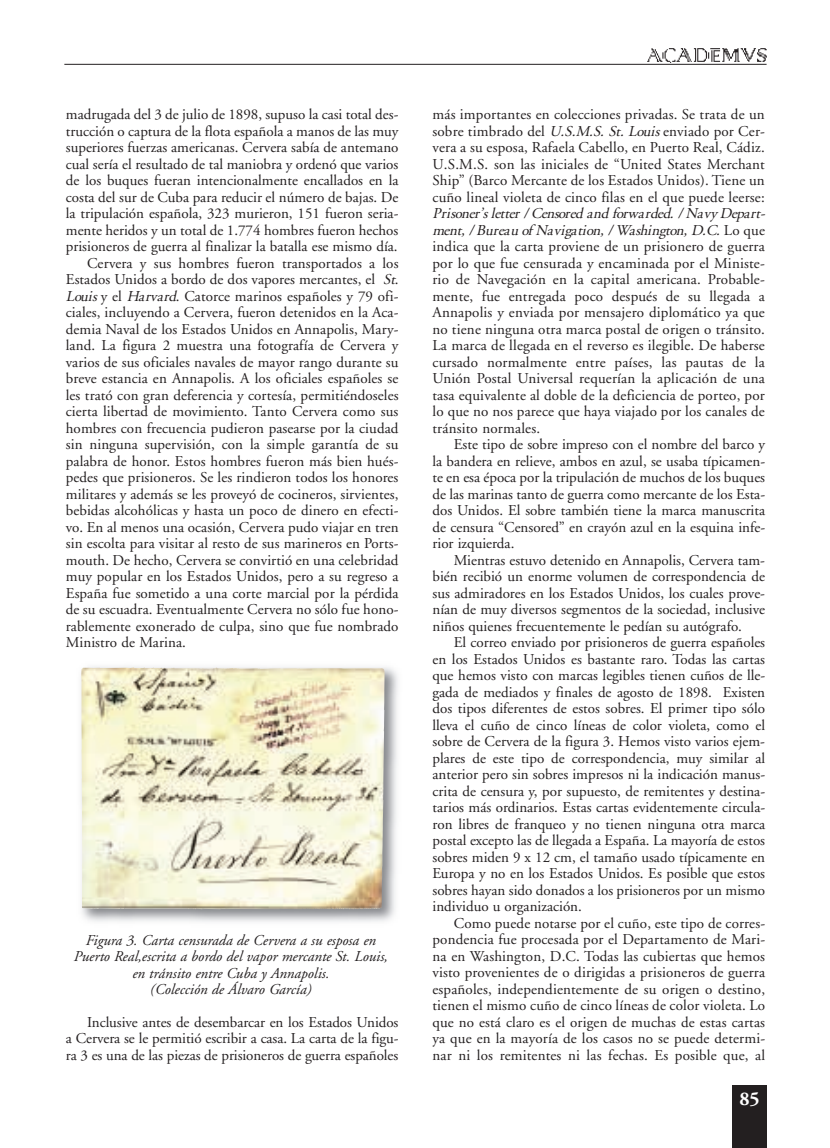
<style>
.page{position:relative;width:830px;height:1148px;background:#fff}
.page>*{position:absolute;margin:0;border:0;box-sizing:border-box;transform-origin:0 0}
.t1{font:700 19.5px "Adobe Garamond";color:#fff}
.t2{font:15px/16.5px "Adobe Garamond";letter-spacing:.005em;color:#231f20;text-align:justify}
.t3{font:italic 15px/16.5px "Adobe Garamond";color:#231f20;text-align:center}
.s1{font-style:italic}
</style>
<div class="page">
<div style="left:732px;top:1085px;width:34px;height:63px;background:#231f20"></div>
<img style="left:645px;top:48px;width:122px;height:16px">
<hr style="left:64px;top:64px;width:702px;height:1px;background:#231f20">
<img style="left:82px;top:666px;width:316px;height:256px">
<img style="left:81px;top:667px;width:303px;height:242px">
<p class="t2" style="left:66px;top:107px;width:334px">madrugada del 3 de julio de 1898, supuso la casi total des-</p>
<p class="t2" style="left:66px;top:124px;width:334px">trucción o captura de la flota española a manos de las muy</p>
<p class="t2" style="left:66px;top:140px;width:334px">superiores fuerzas americanas. Cervera sabía de antemano</p>
<p class="t2" style="left:66px;top:157px;width:334px">cual sería el resultado de tal maniobra y ordenó que varios</p>
<p class="t2" style="left:66px;top:173px;width:334px">de los buques fueran intencionalmente encallados en la</p>
<p class="t2" style="left:66px;top:190px;width:334px">costa del sur de Cuba para reducir el número de bajas. De</p>
<p class="t2" style="left:66px;top:206px;width:334px">la tripulación española, 323 murieron, 151 fueron seria-</p>
<p class="t2" style="left:66px;top:223px;width:334px">mente heridos y un total de 1.774 hombres fueron hechos</p>
<p class="t2" style="left:66px;top:239px;width:333px">prisioneros de guerra al finalizar la batalla ese mismo día.</p>
<p class="t2" style="left:87px;top:256px;width:313px">Cervera y sus hombres fueron transportados a los</p>
<p class="t2" style="left:66px;top:272px;width:334px">Estados Unidos a bordo de dos vapores mercantes, el <span class="s1">St</span>.</p>
<p class="t2" style="left:66px;top:289px;width:334px"><span class="s1">Louis</span>y el <span class="s1">Harvard</span>. Catorce marinos españoles y 79 ofi-</p>
<p class="t2" style="left:66px;top:305px;width:334px">ciales, incluyendo a Cervera, fueron detenidos en la Aca-</p>
<p class="t2" style="left:66px;top:322px;width:334px">demia Naval de los Estados Unidos en Annapolis, Mary-</p>
<p class="t2" style="left:66px;top:338px;width:334px">land. La figura 2 muestra una fotografía de Cervera y</p>
<p class="t2" style="left:66px;top:355px;width:334px">varios de sus oficiales navales de mayor rango durante su</p>
<p class="t2" style="left:66px;top:371px;width:334px">breve estancia en Annapolis. A los oficiales españoles se</p>
<p class="t2" style="left:66px;top:388px;width:334px">les trató con gran deferencia y cortesía, permitiéndoseles</p>
<p class="t2" style="left:66px;top:404px;width:334px">cierta libertad de movimiento. Tanto Cervera como sus</p>
<p class="t2" style="left:66px;top:421px;width:334px">hombres con frecuencia pudieron pasearse por la ciudad</p>
<p class="t2" style="left:66px;top:437px;width:334px">sin ninguna supervisión, con la simple garantía de su</p>
<p class="t2" style="left:66px;top:454px;width:334px">palabra de honor. Estos hombres fueron más bien hués-</p>
<p class="t2" style="left:66px;top:470px;width:334px">pedes que prisioneros. Se les rindieron todos los honores</p>
<p class="t2" style="left:66px;top:487px;width:334px">militares y además se les proveyó de cocineros, sirvientes,</p>
<p class="t2" style="left:66px;top:503px;width:334px">bebidas alcohólicas y hasta un poco de dinero en efecti-</p>
<p class="t2" style="left:66px;top:520px;width:334px">vo. En al menos una ocasión, Cervera pudo viajar en tren</p>
<p class="t2" style="left:66px;top:536px;width:334px">sin escolta para visitar al resto de sus marineros en Ports-</p>
<p class="t2" style="left:66px;top:553px;width:334px">mouth. De hecho, Cervera se convirtió en una celebridad</p>
<p class="t2" style="left:66px;top:569px;width:334px">muy popular en los Estados Unidos, pero a su regreso a</p>
<p class="t2" style="left:66px;top:586px;width:334px">España fue sometido a una corte marcial por la pérdida</p>
<p class="t2" style="left:66px;top:602px;width:334px">de su escuadra. Eventualmente Cervera no sólo fue hono-</p>
<p class="t2" style="left:66px;top:619px;width:334px">rablemente exonerado de culpa, sino que fue nombrado</p>
<p class="t2" style="left:66px;top:635px;width:121px">Ministro de Marina.</p>
<p class="t3" style="left:74px;top:933px;width:315px">Figura 3. Carta censurada de Cervera a su esposa en Puerto Real,escrita a bordo del vapor mercante St. Louis, en tránsito entre Cuba y Annapolis.<br>(Colección de Álvaro García)</p>
<p class="t2" style="left:66px;top:1015px;width:334px;text-indent:21px">Inclusive antes de desembarcar en los Estados Unidos a Cervera se le permitió escribir a casa. La carta de la figu&shy;ra 3 es una de las piezas de prisioneros de guerra españoles</p>
<p class="t2" style="left:432px;top:107px;width:334px">más importantes en colecciones privadas. Se trata de un sobre timbrado del <span class="s1">U.S.M.S. St. Louis</span>enviado por Cer&shy;vera a su esposa, Rafaela Cabello, en Puerto Real, Cádiz.<br>U.S.M.S. son las iniciales de “United States Merchant Ship” (Barco Mercante de los Estados Unidos). Tiene un cuño lineal violeta de cinco filas en el que puede leerse:</p>
<p class="t2" style="left:432px;top:206px;width:337px;text-align:left"><span class="s1">Prisoner’sletter /Censored and forwarded. /Navy Depart&shy;ment,/Bureau of Navigation,/Washington,D.C.</span> L o q u e indica que la carta proviene de un prisionero de guerra por lo que fue censurada y encaminada por el Ministe&shy;rio de Navegación en la capital americana. Probable&shy;mente, fue entregada poco después de su llegada a Annapolis y enviada por mensajero diplomático ya que no tiene ninguna otra marca postal de origen o tránsito.<br>La marca de llegada en el reverso es ilegible. De haberse cursado normalmente entre países, las pautas de la Unión Postal Universal requerían la aplicación de una tasa equivalente al doble de la deficiencia de porteo, por lo que no nos parece que haya viajado por los canales de tránsito normales.</p>
<p class="t2" style="left:432px;top:437px;width:334px;text-indent:21px">Este tipo de sobre impreso con el nombre del barco y la bandera en relieve, ambos en azul, se usaba típicamen&shy;te en esa época por la tripulación de muchos de los buques de las marinas tanto de guerra como mercante de los Esta&shy;dos Unidos. El sobre también tiene la marca manuscrita de censura “Censored” en crayón azul en la esquina infe&shy;rior izquierda.</p>
<p class="t2" style="left:432px;top:553px;width:334px;text-indent:21px">Mientras estuvo detenido en Annapolis, Cervera tam&shy;bién recibió un enorme volumen de correspondencia de sus admiradores en los Estados Unidos, los cuales prove&shy;nían de muy diversos segmentos de la sociedad, inclusive niños quienes frecuentemente le pedían su autógrafo.</p>
<p class="t2" style="left:432px;top:635px;width:334px;text-indent:21px">El correo enviado por prisioneros de guerra españoles en los Estados Unidos es bastante raro. Todas las cartas que hemos visto con marcas legibles tienen cuños de lle&shy;gada de mediados y finales de agosto de 1898. Existen dos tipos diferentes de estos sobres. El primer tipo sólo lleva el cuño de cinco líneas de color violeta, como el sobre de Cervera de la figura 3. Hemos visto varios ejem&shy;plares de este tipo de correspondencia, muy similar al anterior pero sin sobres impresos ni la indicación manus&shy;crita de censura y, por supuesto, de remitentes y destina&shy;tarios más ordinarios. Estas cartas evidentemente circula&shy;ron libres de franqueo y no tienen ninguna otra marca postal excepto las de llegada a España. La mayoría de estos sobres miden 9 x 12 cm, el tamaño usado típicamente en Europa y no en los Estados Unidos. Es posible que estos sobres hayan sido donados a los prisioneros por un mismo individuo u organización.</p>
<p class="t2" style="left:432px;top:916px;width:334px;text-indent:21px">Como puede notarse por el cuño, este tipo de corres&shy;pondencia fue procesada por el Departamento de Mari&shy;na en Washington, D.C. Todas las cubiertas que hemos visto provenientes de o dirigidas a prisioneros de guerra españoles, independientemente de su origen o destino, tienen el mismo cuño de cinco líneas de color violeta. Lo que no está claro es el origen de muchas de estas cartas ya que en la mayoría de los casos no se puede determi&shy;nar ni los remitentes ni las fechas. Es posible que, al</p>
<h1 class="t1" style="left:739px;top:1090px;width:22px">85</h1>
</div>
